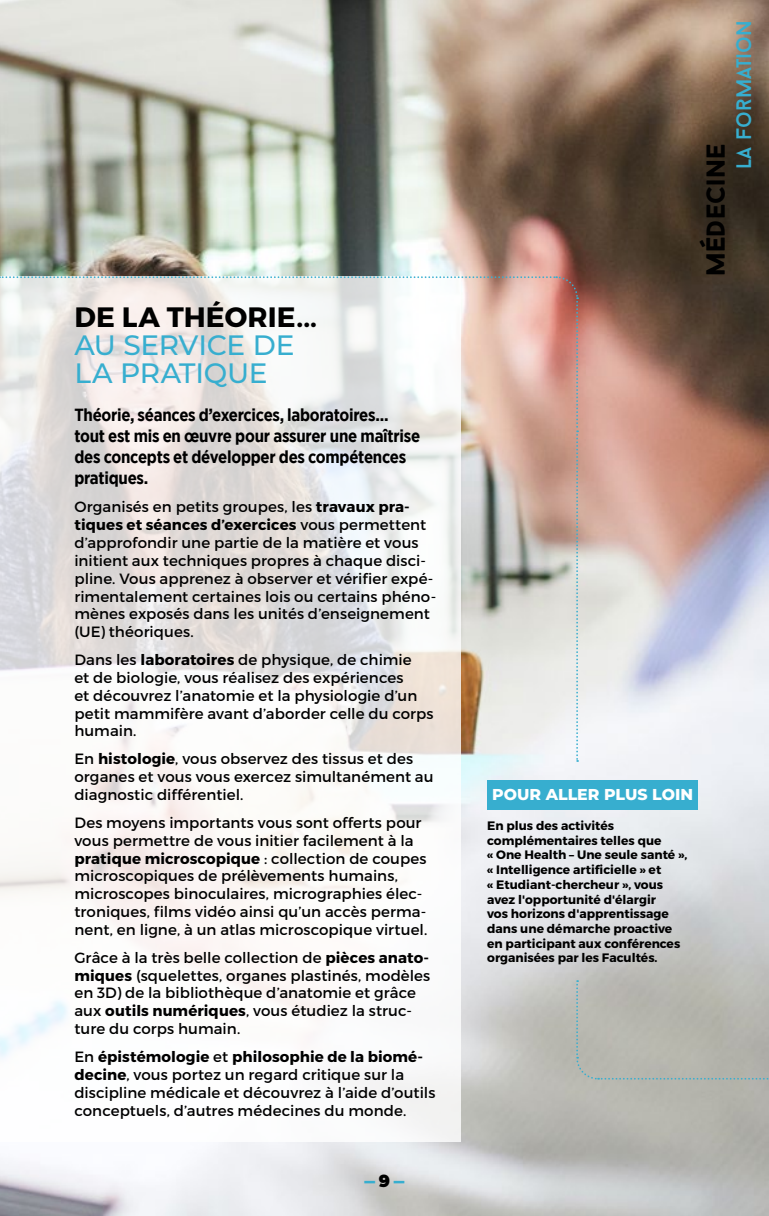
<style>
.page{position:relative;width:769px;height:1216px;background:#fff}
.page>*{position:absolute;margin:0;border:0;box-sizing:border-box;transform-origin:0 0}
.t1{font:500 28px/28px "Montserrat";letter-spacing:-.01em;color:#37aecf}
.t2{font:700 28px "Montserrat";letter-spacing:.005em;color:#000}
.t3{font:900 26.25px "Baron Neue";color:#000}
.t4{font:21px "Baron Neue";color:#37aecf}
.t5{font:700 17.5px/21px "Gotham Narrow";letter-spacing:-.015em;color:#000}
.t6{font:900 17.5px "Montserrat";color:#37aecf}
.t7{font:800 15.75px "Montserrat";color:#fff}
.t8{font:14.88px/17.8px "Montserrat";letter-spacing:.005em;color:#000}
.t9{font:700 12.25px/14.7px "Montserrat";color:#000}
.s1{font-weight:700}
.s2{color:#000}
</style>
<div class="page">
<img style="left:0;top:0;width:769px;height:1215px">
<div style="left:0;top:276px;width:460px;height:865px;background:#fff"></div>
<svg style="left:0;top:275px;width:579px;height:486px"></svg>
<div style="left:487px;top:780px;width:211px;height:29px;background:#37aecf"></div>
<svg style="left:575px;top:980px;width:194px;height:100px;background:#b4b5ae"></svg>
<h1 class="t2" style="left:75px;top:300px;width:244px">DE LA THÉORIE...</h1>
<h1 class="t1" style="left:74px;top:330px;width:222px">AU SERVICE DE<br>LA PRATIQUE</h1>
<p class="t5" style="left:74px;top:404px;width:347px">Théorie, séances d’exercices, laboratoires... tout est mis en œuvre pour assurer une maîtrise des concepts et développer des compétences pratiques.</p>
<p class="t8" style="left:74px;top:498px;width:363px">Organisés en petits groupes, les <span class="s1">travaux pra&shy;tiques et séances d’exercices</span> vous permettent d’approfondir une partie de la matière et vous initient aux techniques propres à chaque disci&shy;pline. Vous apprenez à observer et vérifier expé&shy;rimentalement certaines lois ou certains phéno&shy;mènes exposés dans les unités d’enseignement (UE) théoriques.</p>
<p class="t8" style="left:74px;top:650px;width:361px">Dans les <span class="s1">laboratoires</span> de physique, de chimie<br>et de biologie, vous réalisez des expériences<br>et découvrez l’anatomie et la physiologie d’un petit mammifère avant d’aborder celle du corps humain.</p>
<p class="t8" style="left:74px;top:750px;width:361px">En <span class="s1">histologie</span>, vous observez des tissus et des organes et vous vous exercez simultanément au diagnostic différentiel.</p>
<p class="t8" style="left:74px;top:813px;width:354px">Des moyens importants vous sont offerts pour vous permettre de vous initier facilement à la <span class="s1">pratique microscopique</span> : collection de coupes microscopiques de prélèvements humains, microscopes binoculaires, micrographies élec&shy;troniques, films vidéo ainsi qu’un accès perma&shy;nent, en ligne, à un atlas microscopique virtuel.</p>
<p class="t8" style="left:74px;top:948px;width:357px">Grâce à la très belle collection de <span class="s1">pièces anato&shy;miques</span> (squelettes, organes plastinés, modèles en 3D) de la bibliothèque d’anatomie et grâce aux <span class="s1">outils numériques</span>, vous étudiez la struc&shy;ture du corps humain.</p>
<p class="t8" style="left:74px;top:1047px;width:362px">En <span class="s1">épistémologie</span> et <span class="s1">philosophie de la biomé&shy;decine</span>, vous portez un regard critique sur la discipline médicale et découvrez à l’aide d’outils conceptuels, d’autres médecines du monde.</p>
<p class="t6" style="left:364px;top:1169px;width:42px">—<span class="s2">9</span>—</p>
<h2 class="t3" style="left:699px;top:276px;width:134px;rotate:-90deg">Médecine</h2>
<h3 class="t4" style="left:730px;top:169px;width:150px;rotate:-90deg">La formation</h3>
<p class="t7" style="left:492px;top:783px;width:202px">POUR ALLER PLUS LOIN</p>
<p class="t9" style="left:487px;top:818px;width:202px">En plus des activités complémentaires telles que<br>« One Health – Une seule santé », « Intelligence artificielle » et<br>« Etudiant-chercheur », vous avez l'opportunité d'élargir<br>vos horizons d'apprentissage dans une démarche proactive en participant aux conférences organisées par les Facultés.</p>
</div>
